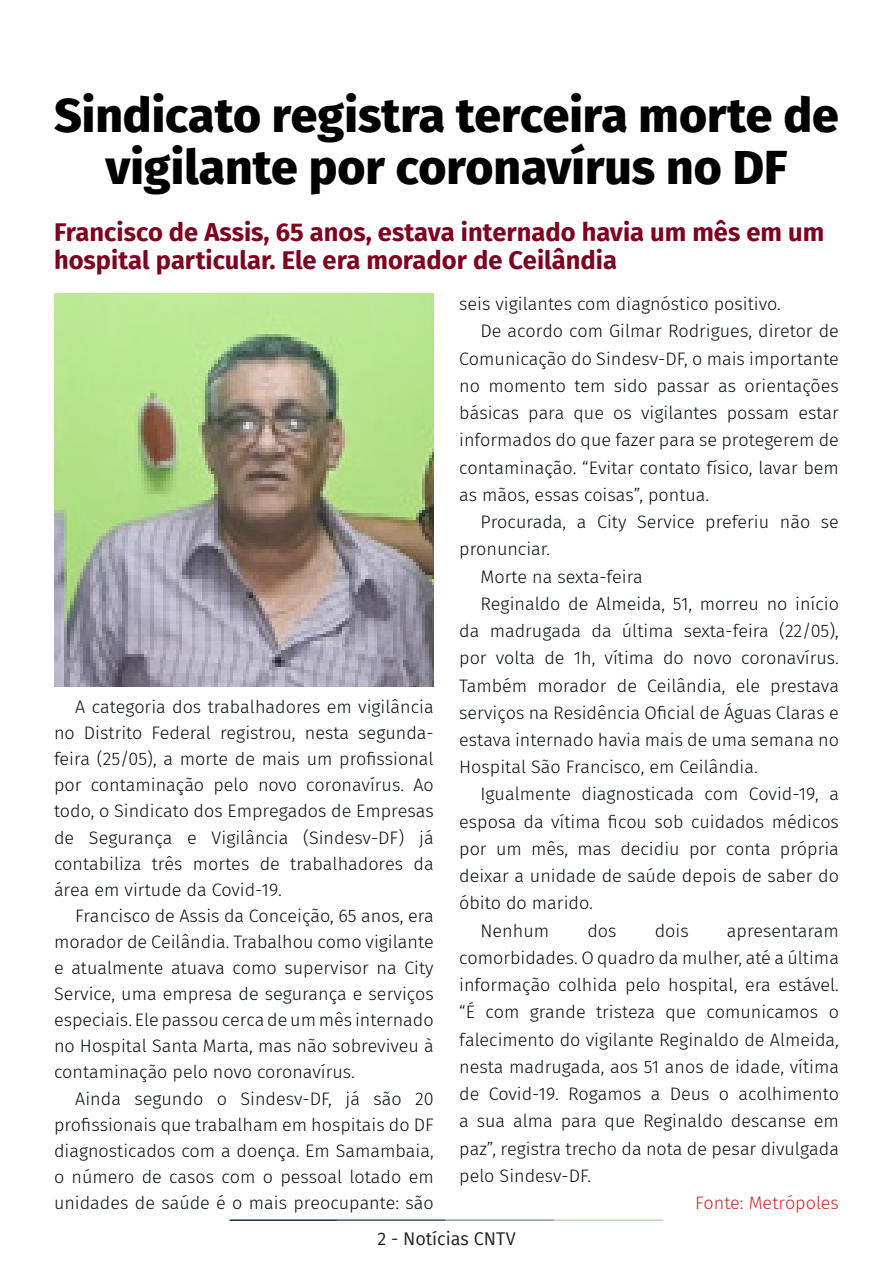
<style>
.page{position:relative;width:893px;height:1263px;background:#fff}
.page>*{position:absolute;margin:0;border:0;box-sizing:border-box;transform-origin:0 0}
.t1{font:800 48px/52.5px "Fira Sans";color:#000001;text-align:center}
.t2{font:700 25.5px/28.5px "Fira Sans";color:#7e0220}
.t3{font:300 18px/27.3px "Fira Sans";color:#080d0b;text-align:justify}
.t4{font:300 18px "Fira Sans";color:#d1232a}
.t5{font:18px "Fira Sans";color:#231f20}
</style>
<div class="page">
<hr style="left:230px;top:1219px;width:107px;height:2px;background:#0e323f">
<hr style="left:337px;top:1219px;width:109px;height:2px;background:#3a5f6d">
<hr style="left:446px;top:1219px;width:109px;height:2px;background:#87a59a">
<hr style="left:555px;top:1219px;width:108px;height:2px;background:#c6d5b7">
<img style="left:54px;top:293px;width:380px;height:394px">
<p class="t1" style="left:54px;top:85px;width:786px">Sindicato registra terceira morte de vigilante por coronavírus no DF</p>
<p class="t2" style="left:54px;top:216px;width:772px">Francisco de Assis, 65 anos, estava internado havia um mês em um hospital particular. Ele era morador de Ceilândia</p>
<p class="t3" style="left:54px;top:693px;width:381px;line-height:26.1px;text-indent:21px">A categoria dos trabalhadores em vigilância no Distrito Federal registrou, nesta segunda&shy;feira (25/05), a morte de mais um profissional por contaminação pelo novo coronavírus. Ao todo, o Sindicato dos Empregados de Empresas de Segurança e Vigilância (Sindesv-DF) já contabiliza três mortes de trabalhadores da área em virtude da Covid-19.</p>
<p class="t3" style="left:54px;top:902px;width:381px;line-height:26.1px;text-indent:21px">Francisco de Assis da Conceição, 65 anos, era morador de Ceilândia. Trabalhou como vigilante e atualmente atuava como supervisor na City Service, uma empresa de segurança e serviços especiais. Ele passou cerca de um mês internado no Hospital Santa Marta, mas não sobreviveu à contaminação pelo novo coronavírus.</p>
<p class="t3" style="left:54px;top:1085px;width:381px;line-height:26.1px;text-indent:21px">Ainda segundo o Sindesv-DF, já são 20 profissionais que trabalham em hospitais do DF diagnosticados com a doença. Em Samambaia, o número de casos com o pessoal lotado em unidades de saúde é o mais preocupante: são</p>
<p class="t3" style="left:459px;top:290px;width:323px">seis vigilantes com diagnóstico positivo.</p>
<p class="t3" style="left:459px;top:317px;width:381px;text-indent:21px">De acordo com Gilmar Rodrigues, diretor de Comunicação do Sindesv-DF, o mais importante no momento tem sido passar as orientações básicas para que os vigilantes possam estar informados do que fazer para se protegerem de contaminação. “Evitar contato físico, lavar bem as mãos, essas coisas”, pontua.</p>
<p class="t3" style="left:459px;top:508px;width:381px;text-indent:21px">Procurada, a City Service preferiu não se pronunciar.</p>
<p class="t3" style="left:480px;top:563px;width:164px">Morte na sexta-feira</p>
<p class="t3" style="left:459px;top:590px;width:381px;text-indent:21px">Reginaldo de Almeida, 51, morreu no início da madrugada da última sexta-feira (22/05), por volta de 1h, vítima do novo coronavírus.<br>Também morador de Ceilândia, ele prestava serviços na Residência Oficial de Águas Claras e estava internado havia mais de uma semana no Hospital São Francisco, em Ceilândia.</p>
<p class="t3" style="left:459px;top:780px;width:381px;text-indent:21px">Igualmente diagnosticada com Covid-19, a esposa da vítima ficou sob cuidados médicos por um mês, mas decidiu por conta própria deixar a unidade de saúde depois de saber do óbito do marido.</p>
<p class="t3" style="left:480px;top:917px;width:70px">Nenhum</p>
<p class="t3" style="left:587px;top:917px;width:31px">dos</p>
<p class="t3" style="left:655px;top:917px;width:36px">dois</p>
<p class="t3" style="left:459px;top:917px;width:381px;text-indent:268px">apresentaram comorbidades. O quadro da mulher, até a última informação colhida pelo hospital, era estável. “É com grande tristeza que comunicamos o falecimento do vigilante Reginaldo de Almeida, nesta madrugada, aos 51 anos de idade, vítima de Covid-19. Rogamos a Deus o acolhimento a sua alma para que Reginaldo descanse em paz”, registra trecho da nota de pesar divulgada pelo Sindesv-DF.</p>
<p class="t4" style="left:695px;top:1190px;width:145px">Fonte: Metrópoles</p>
<p class="t5" style="left:377px;top:1225px;width:140px">2 - Notícias CNTV</p>
</div>
